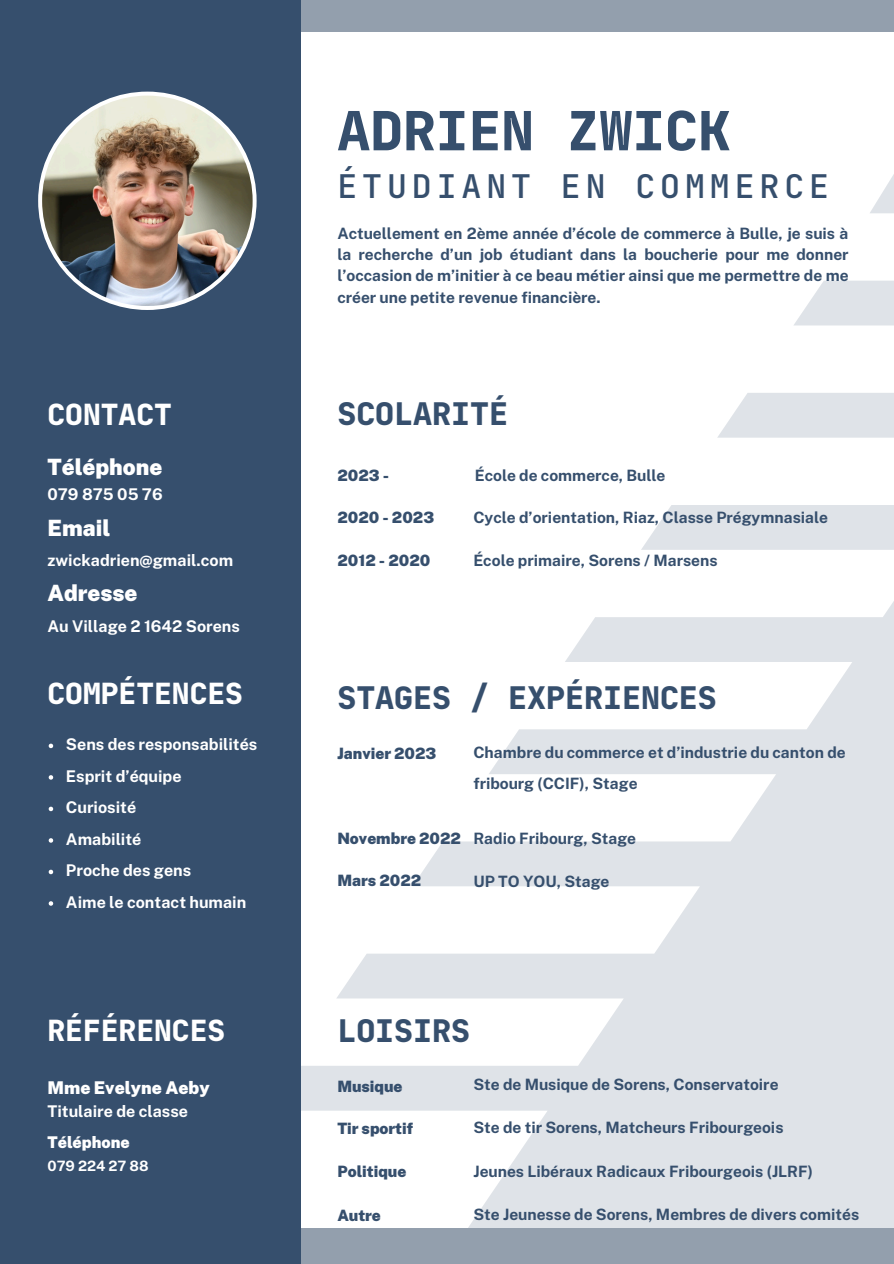
<style>
.page{position:relative;width:894px;height:1264px;background:#fff}
.page>*{position:absolute;margin:0;border:0;box-sizing:border-box;transform-origin:0 0}
.t1{font:800 expanded 54.6px "Jet Brains Mono";color:#364f6d}
.t2{font:500 33.15px "Jet Brains Mono";letter-spacing:.15em;color:#364f6d}
.t3{font:800 expanded 31.65px "Jet Brains Mono";color:#364f6d}
.t4{font:800 expanded 29.55px "Jet Brains Mono";color:#fff}
.t5{font:900 22.5px "Public Sans";color:#fff}
.t6{font:900 17.55px "Public Sans";color:#fff}
.t7{font:700 16.2px "Public Sans";color:#fff}
.t8{font:900 16.2px "Public Sans";color:#fff}
.t9{font:700 15.6px/21.3px "Public Sans";color:#364f6d;text-align:justify}
.t10{font:900 15.6px "Public Sans";color:#364f6d}
.t11{font:700 14.25px "Public Sans";color:#fff}
</style>
<div class="page">
<svg style="left:300px;top:590px;width:593px;height:638px;fill:#dfe3e8"></svg>
<svg style="left:718px;top:393px;width:175px;height:44px;background:#e1e5e9"></svg>
<svg style="left:794px;top:280px;width:99px;height:45px"></svg>
<div style="left:641px;top:505px;width:252px;height:45px;background:#dfe3e8"></div>
<svg style="left:870px;top:176px;width:23px;height:37px"></svg>
<div style="left:0;top:1228px;width:893px;height:35px;background:#939fad"></div>
<div style="left:0;top:0;width:893px;height:32px;background:#939fad"></div>
<div style="left:0;top:0;width:300px;height:1263px;background:#364f6d"></div>
<img style="left:38px;top:92px;width:218px;height:218px">
<svg style="left:49px;top:743px;width:4px;height:5px"></svg>
<svg style="left:49px;top:775px;width:4px;height:4px"></svg>
<svg style="left:49px;top:806px;width:4px;height:5px"></svg>
<svg style="left:49px;top:838px;width:4px;height:4px"></svg>
<svg style="left:49px;top:869px;width:4px;height:5px"></svg>
<svg style="left:49px;top:901px;width:4px;height:4px"></svg>
<p class="t4" style="left:47px;top:396px;width:126px">CONTACT</p>
<p class="t5" style="left:47px;top:453px;width:116px">Téléphone</p>
<h5 class="t7" style="left:47px;top:485px;width:117px">079 875 05 76</h5>
<h3 class="t5" style="left:47px;top:514px;width:64px">Email</h3>
<h5 class="t7" style="left:47px;top:551px;width:187px">zwickadrien@gmail.com</h5>
<h5 class="t5" style="left:47px;top:580px;width:91px">Adresse</h5>
<p class="t7" style="left:47px;top:616px;width:194px">Au Village 2 1642 Sorens</p>
<h4 class="t4" style="left:47px;top:674px;width:197px">COMPÉTENCES</h4>
<h5 class="t7" style="left:66px;top:735px;width:193px">Sens des responsabilités</h5>
<h3 class="t7" style="left:66px;top:766px;width:117px">Esprit d’équipe</h3>
<p class="t7" style="left:66px;top:798px;width:72px">Curiosité</p>
<p class="t7" style="left:66px;top:829px;width:77px">Amabilité</p>
<p class="t7" style="left:66px;top:861px;width:127px">Proche des gens</p>
<p class="t7" style="left:66px;top:892px;width:182px">Aime le contact humain</p>
<h1 class="t4" style="left:47px;top:1012px;width:179px">RÉFÉRENCES</h1>
<p class="t6" style="left:47px;top:1076px;width:164px">Mme Evelyne Aeby</p>
<h2 class="t7" style="left:47px;top:1101px;width:142px">Titulaire de classe</h2>
<p class="t8" style="left:47px;top:1132px;width:84px">Téléphone</p>
<h2 class="t11" style="left:47px;top:1157px;width:103px">079 224 27 88</h2>
<h3 class="t1" style="left:337px;top:97px;width:394px">ADRIEN ZWICK</h3>
<h4 class="t2" style="left:337px;top:165px;width:493px">ÉTUDIANT EN COMMERCE</h4>
<h5 class="t9" style="left:337px;top:222px;width:512px">Actuellement en 2ème année d’école de commerce à Bulle, je suis à la recherche d’un job étudiant dans la boucherie pour me donner l’occasion de m’initier à ce beau métier ainsi que me permettre de me créer une petite revenue financière.</h5>
<h5 class="t3" style="left:337px;top:394px;width:172px">SCOLARITÉ</h5>
<p class="t10" style="left:337px;top:466px;width:53px">2023 -</p>
<p class="t10" style="left:337px;top:508px;width:98px">2020 - 2023</p>
<p class="t10" style="left:337px;top:551px;width:94px">2012 - 2020</p>
<p class="t9" style="left:474px;top:464px;width:192px">École de commerce, Bulle</p>
<p class="t9" style="left:473px;top:507px;width:356px">Cycle d’orientation, Riaz, Classe Prégymnasiale</p>
<p class="t9" style="left:473px;top:550px;width:246px">École primaire, Sorens / Marsens</p>
<h4 class="t3" style="left:337px;top:677px;width:381px">STAGES / EXPÉRIENCES</h4>
<h2 class="t10" style="left:337px;top:743px;width:101px">Janvier 2023</h2>
<p class="t9" style="left:473px;top:737px;width:373px;line-height:30.3px">Chambre du commerce et d’industrie du canton de fribourg (CCIF), Stage</p>
<p class="t10" style="left:337px;top:829px;width:125px">Novembre 2022</p>
<p class="t10" style="left:337px;top:871px;width:85px">Mars 2022</p>
<p class="t9" style="left:473px;top:871px;width:138px">UP TO YOU, Stage</p>
<p class="t9" style="left:473px;top:828px;width:164px">Radio Fribourg, Stage</p>
<p class="t3" style="left:337px;top:1010px;width:134px">LOISIRS</p>
<h2 class="t10" style="left:337px;top:1077px;width:67px">Musique</h2>
<p class="t9" style="left:473px;top:1074px;width:306px">Ste de Musique de Sorens, Conservatoire</p>
<p class="t10" style="left:337px;top:1119px;width:77px">Tir sportif</p>
<p class="t9" style="left:473px;top:1117px;width:311px">Ste de tir Sorens, Matcheurs Fribourgeois</p>
<p class="t10" style="left:337px;top:1161px;width:70px">Politique</p>
<p class="t9" style="left:473px;top:1160px;width:341px">Jeunes Libéraux Radicaux Fribourgeois (JLRF)</p>
<p class="t10" style="left:337px;top:1206px;width:45px">Autre</p>
<p class="t9" style="left:473px;top:1203px;width:387px">Ste Jeunesse de Sorens, Membres de divers comités</p>
</div>
